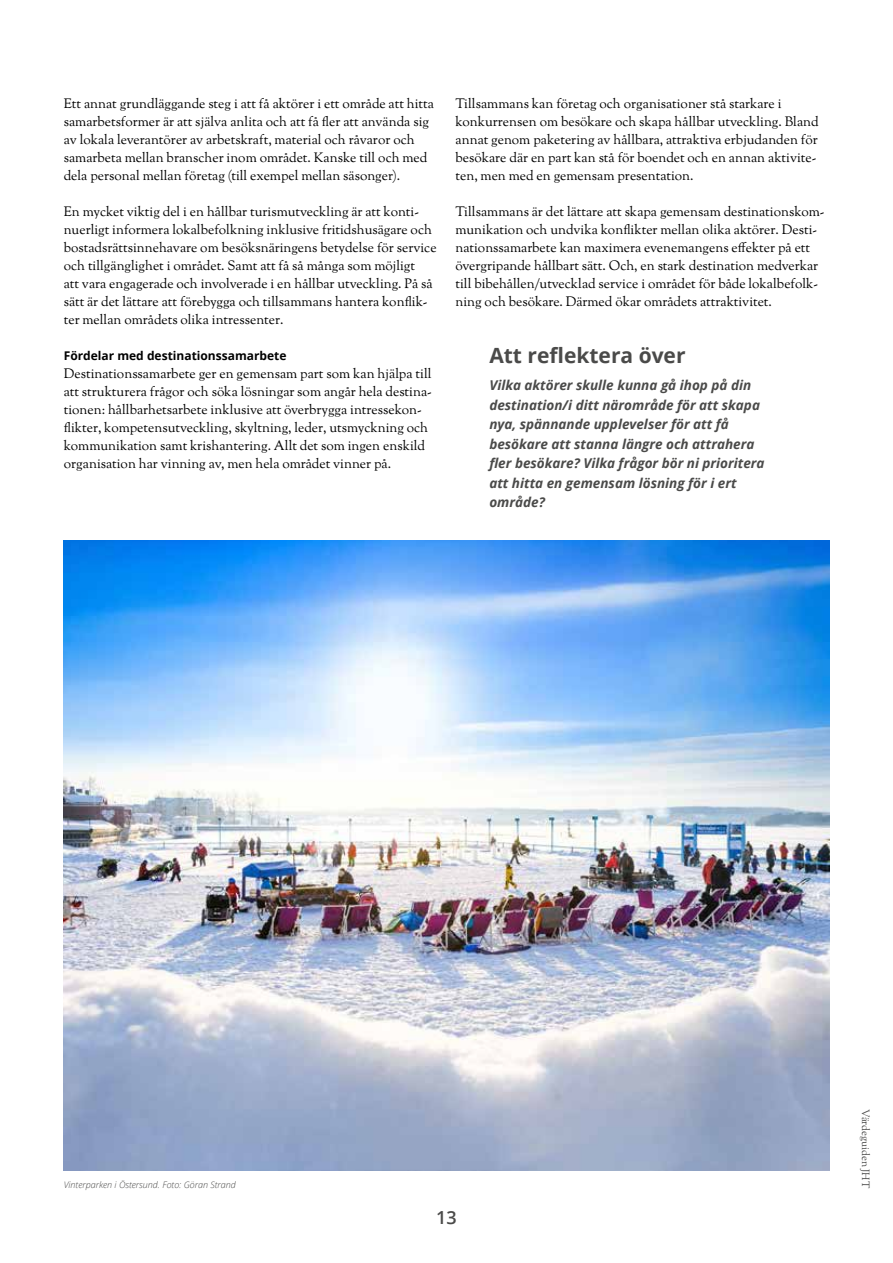
<style>
.page{position:relative;width:893px;height:1263px;background:#fff}
.page>*{position:absolute;margin:0;border:0;box-sizing:border-box;transform-origin:0 0}
.t1{font:700 21px "Open Sans";color:#4a4a49}
.t2{font:600 18px "Open Sans";color:#4a4a49}
.t3{font:13.5px/18px "OFL Goudy St M";color:#000}
.t4{font:italic 700 13.5px/19.5px "Open Sans";color:#4a4a49}
.t5{font:700 12px "Open Sans";color:#000}
.t6{font:10.5px "OFL Goudy St M";color:#4a4a49}
.t7{font:italic 300 9px "Open Sans";color:#4a4a49}
</style>
<div class="page">
<img style="left:64px;top:540px;width:765px;height:630px">
<p class="t3" style="left:64px;top:95px;width:372px">Ett annat grundläggande steg i att få aktörer i ett område att hitta samarbetsformer är att själva anlita och att få fler att använda sig av lokala leverantörer av arbetskraft, material och råvaror och samarbeta mellan branscher inom området. Kanske till och med dela personal mellan företag (till exempel mellan säsonger).</p>
<p class="t3" style="left:64px;top:203px;width:374px">En mycket viktig del i en hållbar turismutveckling är att konti&shy;nuerligt informera lokalbefolkning inklusive fritidshusägare och bostadsrättsinnehavare om besöksnäringens betydelse för service och tillgänglighet i området. Samt att få så många som möjligt<br>att vara engagerade och involverade i en hållbar utveckling. På så sätt är det lättare att förebygga och tillsammans hantera konflik&shy;ter mellan områdets olika intressenter.</p>
<p class="t5" style="left:64px;top:347px;width:224px">Fördelar med destinationssamarbete</p>
<p class="t3" style="left:64px;top:365px;width:369px">Destinationssamarbete ger en gemensam part som kan hjälpa till att strukturera frågor och söka lösningar som angår hela destina&shy;tionen: hållbarhetsarbete inklusive att överbrygga intressekon&shy;flikter, kompetensutveckling, skyltning, leder, utsmyckning och kommunikation samt krishantering. Allt det som ingen enskild organisation har vinning av, men hela området vinner på.</p>
<p class="t3" style="left:455px;top:95px;width:365px">Tillsammans kan företag och organisationer stå starkare i konkurrensen om besökare och skapa hållbar utveckling. Bland annat genom paketering av hållbara, attraktiva erbjudanden för besökare där en part kan stå för boendet och en annan aktivite&shy;ten, men med en gemensam presentation.</p>
<p class="t3" style="left:455px;top:203px;width:370px">Tillsammans är det lättare att skapa gemensam destinationskom&shy;munikation och undvika konflikter mellan olika aktörer. Desti&shy;nationssamarbete kan maximera evenemangens effekter på ett övergripande hållbart sätt. Och, en stark destination medverkar till bibehållen/utvecklad service i området för både lokalbefolk&shy;ning och besökare. Därmed ökar områdets attraktivitet.</p>
<h1 class="t1" style="left:489px;top:340px;width:198px">Att reflektera över</h1>
<p class="t4" style="left:489px;top:375px;width:277px">Vilka aktörer skulle kunna gå ihop på din destination/i ditt närområde för att skapa nya, spännande upplevelser för att få besökare att stanna längre och attrahera fler besökare? Vilka frågor bör ni prioritera att hitta en gemensam lösning för i ert område?</p>
<p class="t7" style="left:64px;top:1179px;width:174px">Vinterparken i Östersund. Foto: Göran Strand</p>
<h2 class="t2" style="left:436px;top:1205px;width:22px">13</h2>
<p class="t6" style="left:872px;top:1109px;width:81px;rotate:90deg">Värdeguiden JHT</p>
</div>
